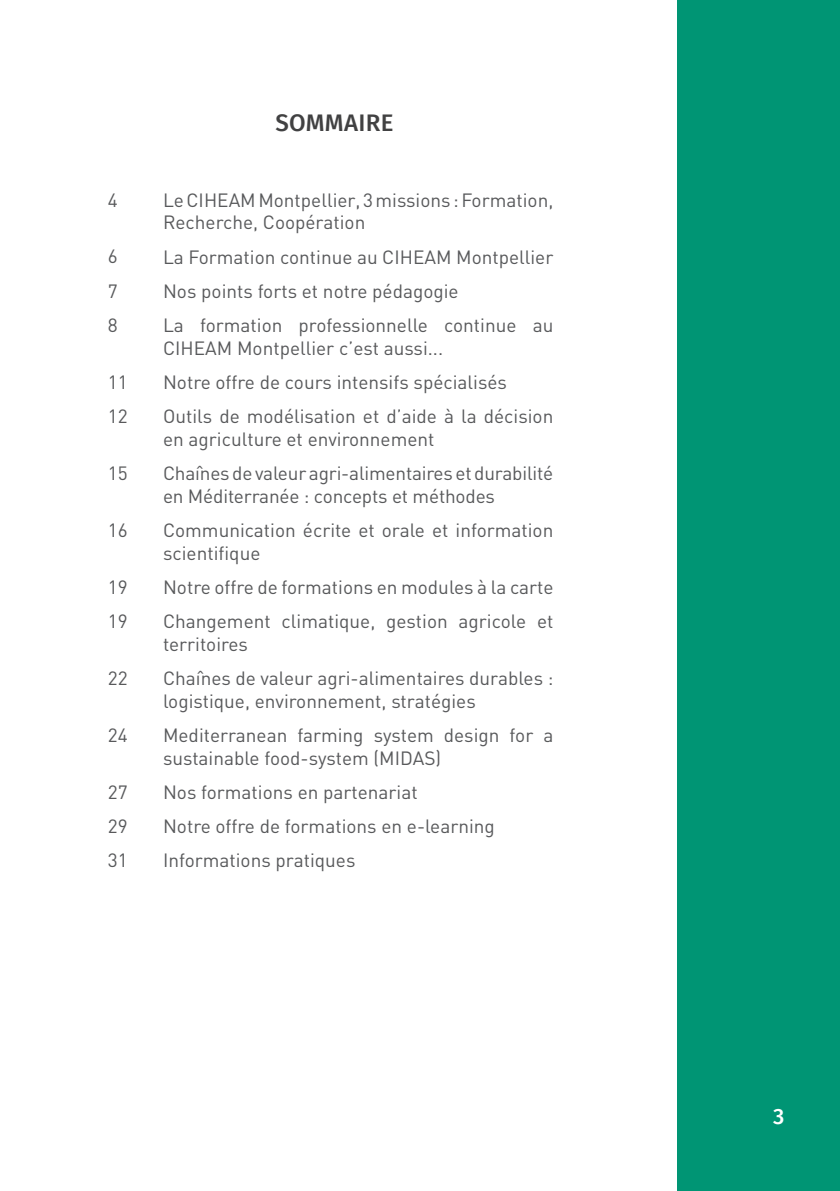
<style>
.page{position:relative;width:840px;height:1191px;background:#fff}
.page>*{position:absolute;margin:0;border:0;box-sizing:border-box;transform-origin:0 0}
.t1{font:500 24px "Fira Sans";letter-spacing:.01em;color:#414142}
.t2{font:500 22px "Fira Sans";color:#fff}
.t3{font:19px/34.2px "DIN";color:#58595b}
</style>
<div class="page">
<div style="left:676px;top:0;width:163px;height:1191px;background:#009574"></div>
<p class="t3" style="left:108px;top:182px;width:11px">4</p>
<p class="t3" style="left:108px;top:239px;width:11px;text-align:justify">6<br>7<br>8</p>
<p class="t3" style="left:108px;top:364px;width:21px">11<br>12</p>
<p class="t3" style="left:108px;top:455px;width:21px">15</p>
<p class="t3" style="left:108px;top:512px;width:21px">16</p>
<p class="t3" style="left:108px;top:569px;width:21px">19<br>19</p>
<p class="t3" style="left:108px;top:660px;width:21px">22</p>
<p class="t3" style="left:108px;top:717px;width:21px">24</p>
<p class="t3" style="left:108px;top:774px;width:21px;text-align:justify">27<br>29<br>31</p>
<p class="t1" style="left:275px;top:103px;width:120px">SOMMAIRE</p>
<p class="t3" style="left:163px;top:188px;width:391px;line-height:22.8px">Le CIHEAM Montpellier, 3 missions : Formation,<br>Recherche, Coopération</p>
<p class="t3" style="left:163px;top:239px;width:391px">La Formation continue au CIHEAM Montpellier<br>Nos points forts et notre pédagogie<br>La formation professionnelle continue au</p>
<p class="t3" style="left:163px;top:330px;width:391px">CIHEAM Montpellier c’est aussi...<br>Notre offre de cours intensifs spécialisés<br>Outils de modélisation et d’aide à la décision</p>
<p class="t3" style="left:163px;top:421px;width:391px">en agriculture et environnement<br>Chaînes de valeur agri-alimentaires et durabilité</p>
<p class="t3" style="left:163px;top:478px;width:391px">en Méditerranée : concepts et méthodes<br>Communication écrite et orale et information</p>
<p class="t3" style="left:163px;top:535px;width:391px">scientifique<br>Notre offre de formations en modules à la carte<br>Changement climatique, gestion agricole et</p>
<p class="t3" style="left:163px;top:626px;width:391px">territoires<br>Chaînes de valeur agri-alimentaires durables :</p>
<p class="t3" style="left:163px;top:683px;width:391px">logistique, environnement, stratégies<br>Mediterranean farming system design for a</p>
<p class="t3" style="left:163px;top:740px;width:333px">sustainable food-system (MIDAS)<br>Nos formations en partenariat<br>Notre offre de formations en e-learning<br>Informations pratiques</p>
<p class="t2" style="left:772px;top:1098px;width:13px">3</p>
</div>
